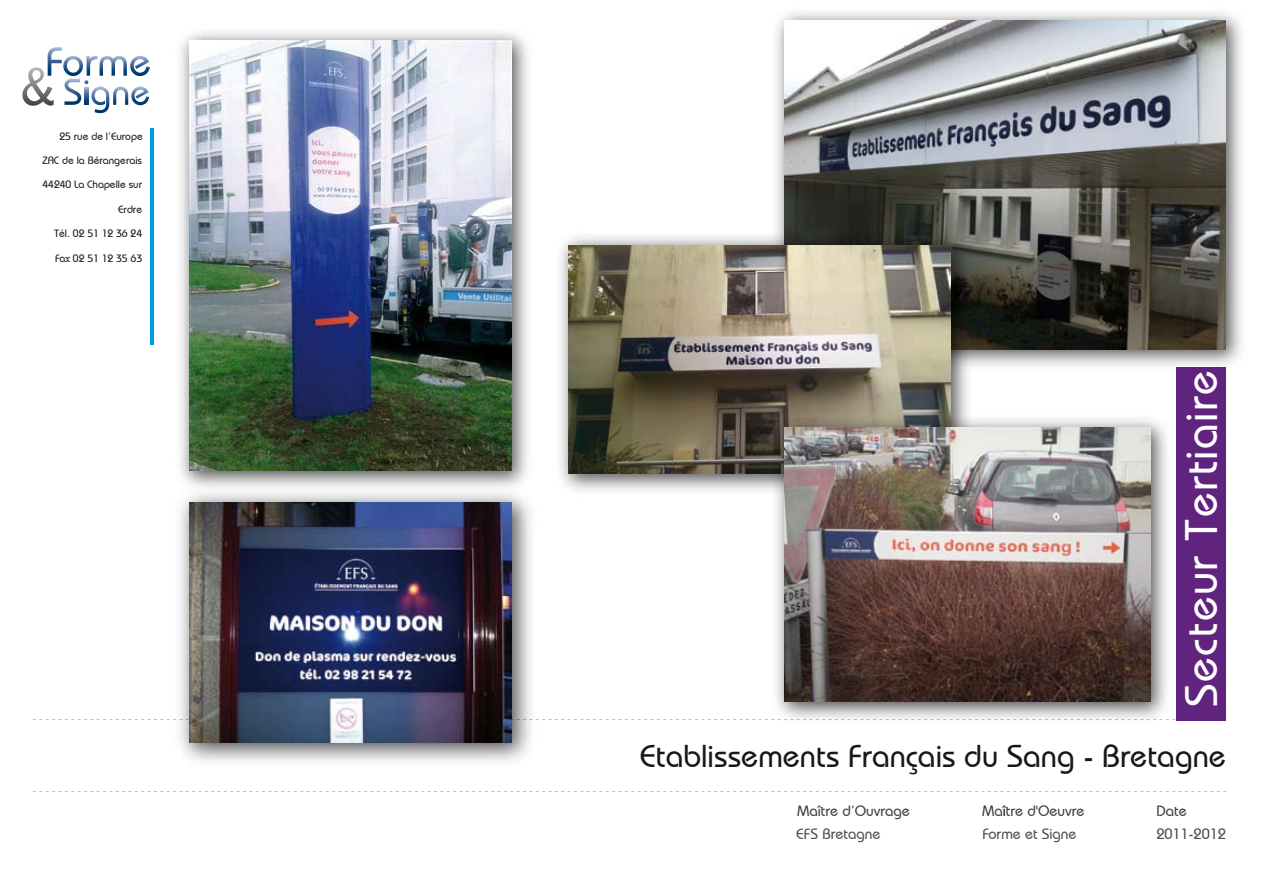
<style>
.page{position:relative;width:1263px;height:893px;background:#fff}
.page>*{position:absolute;margin:0;border:0;box-sizing:border-box;transform-origin:0 0}
.t1{font:500 45.45px "Bauhaus IT Cby BT";letter-spacing:.03em;color:#fff}
.t2{font:500 31.5px "Bauhaus IT Cby BT";color:#1a171b}
.t3{font:500 14.85px "Bauhaus IT Cby BT";color:#3d3d3f}
.t4{font:500 14.85px "Bauhaus IT Cby BT";color:#4e4e50}
.t5{font:500 10.65px "Bauhaus IT Cby BT";color:#1a171b}
.s1{color:#1a171b}
</style>
<div class="page">
<hr style="left:150px;top:128px;width:3px;height:217px;background:#009ee0">
<svg style="left:1178px;top:720px;width:48px;height:1px"></svg>
<svg style="left:33px;top:791px;width:1193px;height:1px"></svg>
<img style="left:87px;top:56px;width:10px;height:20px">
<img style="left:100px;top:56px;width:27px;height:20px">
<img style="left:63px;top:56px;width:20px;height:20px">
<img style="left:48px;top:47px;width:14px;height:21px">
<img style="left:130px;top:56px;width:20px;height:20px">
<img style="left:91px;top:87px;width:18px;height:26px">
<img style="left:113px;top:87px;width:15px;height:18px">
<img style="left:131px;top:87px;width:18px;height:18px">
<img style="left:64px;top:79px;width:17px;height:26px">
<svg style="left:85px;top:80px;width:3px;height:4px"></svg>
<img style="left:85px;top:87px;width:3px;height:18px">
<svg style="left:22px;top:68px;width:32px;height:38px"></svg>
<div style="left:1176px;top:367px;width:50px;height:353px;background:#60237e"></div>
<img style="left:180px;top:32px;width:348px;height:448px">
<img style="left:189px;top:41px;width:322px;height:429px">
<img style="left:168px;top:480px;width:376px;height:282px">
<img style="left:189px;top:502px;width:322px;height:241px">
<img style="left:776px;top:12px;width:466px;height:354px">
<img style="left:785px;top:20px;width:440px;height:329px">
<img style="left:560px;top:225px;width:418px;height:266px">
<img style="left:568px;top:245px;width:382px;height:229px">
<img style="left:765px;top:408px;width:413px;height:313px">
<img style="left:785px;top:427px;width:365px;height:275px">
<p class="t5" style="left:59px;top:129px;width:85px">25 rue de l’Europe</p>
<p class="t5" style="left:42px;top:154px;width:101px">ZAC de la Bérangerais</p>
<p class="t5" style="left:42px;top:178px;width:101px">44240 La Chapelle sur</p>
<p class="t5" style="left:118px;top:203px;width:25px">Erdre</p>
<p class="t5" style="left:54px;top:227px;width:90px">Tél. 02 51 12 36 24</p>
<p class="t5" style="left:55px;top:251px;width:89px">Fax 02 51 12 35 63</p>
<h1 class="t1" style="left:1173px;top:707px;width:338px;rotate:-90deg">Secteur Tertiaire</h1>
<h2 class="t2" style="left:640px;top:737px;width:587px">Etablissements Français du Sang - Bretagne</h2>
<h3 class="t3" style="left:797px;top:802px;width:114px">Maître d’Ouvrage</h3>
<h3 class="t3" style="left:982px;top:802px;width:104px">Ma<span class="s1">î</span>tre d'Oeuvre</h3>
<h3 class="t4" style="left:796px;top:825px;width:86px">EFS Bretagne</h3>
<h3 class="t4" style="left:982px;top:825px;width:96px">Forme et Signe</h3>
<h3 class="t4" style="left:1156px;top:825px;width:71px">2011-2012</h3>
<h3 class="t3" style="left:1156px;top:802px;width:32px">Date</h3>
</div>
